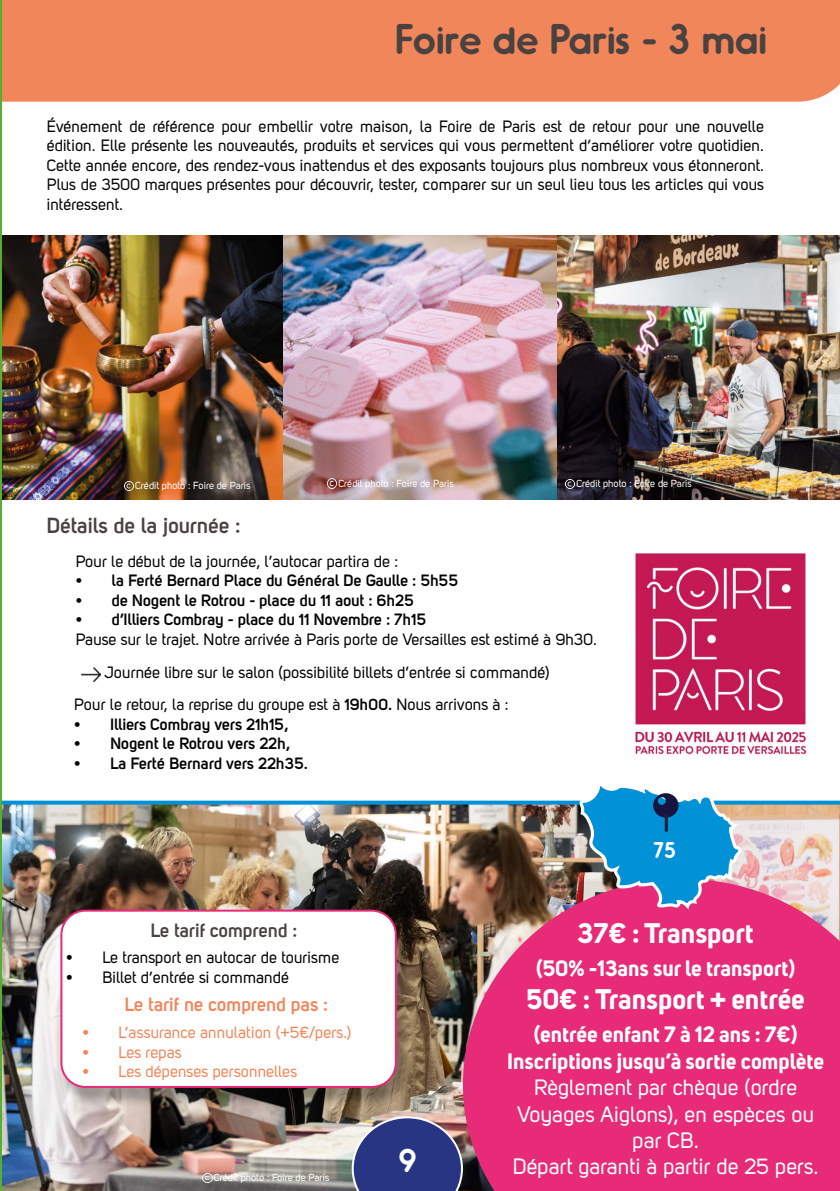
<style>
.page{position:relative;width:840px;height:1191px;background:#fff}
.page>*{position:absolute;margin:0;border:0;box-sizing:border-box;transform-origin:0 0}
.t1{font:600 40.6px "Oduda";color:#4a4241}
.t2{font:600 31.2px "Oduda";color:#fff}
.t3{font:700 28px "Uni Sans";color:#fff}
.t4{font:22px/26.4px "Uni Sans Regular";color:#fff;text-align:center}
.t5{font:700 22px/26.4px "Uni Sans";color:#fff;text-align:center}
.t6{font:700 21.6px "Uni Sans Semi";color:#4a4241}
.t7{font:600 21.6px "Oduda";color:#fff}
.t8{font:700 19px "Uni Sans Semi";color:#f1865a}
.t9{font:700 19px "Uni Sans Semi";color:#4a4241}
.t10{font:16.2px/19.4px "Uni Sans Regular";color:#000;text-align:justify}
.t11{font:700 16.2px "Uni Sans Semi";color:#000}
.t12{font:16.2px "Uni Sans Regular";color:#f1865a}
.t13{font:10.2px "Uni Sans Regular";color:#fff}
.s1{font-family:"Uni Sans Semi";font-weight:700}
</style>
<div class="page">
<img style="left:2px;top:804px;width:837px;height:387px">
<svg style="left:462px;top:878px;width:377px;height:313px;background:#dc3477"></svg>
<img style="left:2px;top:236px;width:837px;height:263px">
<div style="left:2px;top:0;width:837px;height:102px;background:#f1865a"></div>
<div style="left:59px;top:913px;width:352px;height:194px;background:#000;opacity:.3"></div>
<div style="left:61px;top:910px;width:334px;height:177px;background:#fff;border-radius:24px"></div>
<div style="left:60px;top:909px;width:336px;height:179px;border:2px solid #e72b78;border-radius:24px"></div>
<svg style="left:2px;top:800px;width:837px;height:4px;background:#28a2dc"></svg>
<svg style="left:124px;top:481px;width:9px;height:9px"></svg>
<svg style="left:327px;top:479px;width:9px;height:9px"></svg>
<svg style="left:565px;top:479px;width:9px;height:9px"></svg>
<svg style="left:203px;top:1173px;width:9px;height:9px"></svg>
<img style="left:635px;top:553px;width:172px;height:202px">
<img style="left:81px;top:667px;width:19px;height:16px">
<svg style="left:576px;top:786px;width:168px;height:127px;background:#608dbe"></svg>
<hr style="left:664px;top:813px;width:3px;height:18px;background:#211f3d">
<svg style="left:351px;top:1116px;width:111px;height:75px;background:#4a508c"></svg>
<hr style="left:0;top:0;width:2px;height:1191px;background:#56af31">
<h1 class="t1" style="left:395px;top:13px;width:373px">Foire de Paris - 3 mai</h1>
<p class="t10" style="left:47px;top:116px;width:718px">Événement de référence pour embellir votre maison, la Foire de Paris est de retour pour une nouvelle édition. Elle présente les nouveautés, produits et services qui vous permettent d’améliorer votre quotidien.<br>Cette année encore, des rendez-vous inattendus et des exposants toujours plus nombreux vous étonneront.<br>Plus de 3500 marques présentes pour découvrir, tester, comparer sur un seul lieu tous les articles qui vous intéressent.</p>
<p class="t13" style="left:135px;top:479px;width:117px">Crédit photo : Foire de Paris</p>
<p class="t13" style="left:338px;top:477px;width:117px">Crédit photo : Foire de Paris</p>
<p class="t13" style="left:576px;top:477px;width:117px">Crédit photo : Foire de Paris</p>
<h3 class="t6" style="left:47px;top:512px;width:195px">Détails de la journée :</h3>
<p class="t10" style="left:76px;top:551px;width:324px">Pour le début de la journée, l’autocar partira de :</p>
<p class="t11" style="left:76px;top:571px;width:384px">• la Ferté Bernard Place du Général De Gaulle : 5h55</p>
<p class="t11" style="left:76px;top:590px;width:340px">• de Nogent le Rotrou - place du 11 aout : 6h25</p>
<p class="t11" style="left:76px;top:610px;width:352px">• d’Illiers Combray - place du 11 Novembre : 7h15</p>
<p class="t10" style="left:76px;top:629px;width:522px">Pause sur le trajet. Notre arrivée à Paris porte de Versailles est estimé à 9h30.</p>
<p class="t10" style="left:105px;top:662px;width:446px">Journée libre sur le salon (possibilité billets d’entrée si commandé)</p>
<p class="t10" style="left:74px;top:695px;width:435px">Pour le retour, la reprise du groupe est à <span class="s1">19h00.</span> Nous arrivons à :</p>
<p class="t11" style="left:74px;top:714px;width:216px">• Illiers Combray vers 21h15,</p>
<p class="t11" style="left:74px;top:734px;width:217px">• Nogent le Rotrou vers 22h,</p>
<p class="t11" style="left:74px;top:753px;width:235px">• La Ferté Bernard vers 22h35.</p>
<h3 class="t7" style="left:652px;top:836px;width:24px">75</h3>
<p class="t9" style="left:151px;top:918px;width:148px">Le tarif comprend :</p>
<p class="t10" style="left:66px;top:947px;width:274px">• Le transport en autocar de tourisme</p>
<p class="t10" style="left:66px;top:967px;width:224px">• Billet d’entrée si commandé</p>
<p class="t8" style="left:125px;top:993px;width:204px">Le tarif ne comprend pas :</p>
<p class="t12" style="left:82px;top:1023px;width:270px">• L’assurance annulation (+5€/pers.)</p>
<p class="t12" style="left:82px;top:1042px;width:101px">• Les repas</p>
<p class="t12" style="left:82px;top:1061px;width:216px">• Les dépenses personnelles</p>
<p class="t13" style="left:214px;top:1171px;width:117px">Crédit photo : Foire de Paris</p>
<h2 class="t2" style="left:398px;top:1141px;width:20px">9</h2>
<h3 class="t3" style="left:577px;top:915px;width:178px">37€ : Transport</h3>
<h3 class="t5" style="left:536px;top:954px;width:260px">(50% -13ans sur le transport)</h3>
<h3 class="t3" style="left:526px;top:982px;width:279px">50€ : Transport + entrée</h3>
<h3 class="t5" style="left:507px;top:1021px;width:318px">(entrée enfant 7 à 12 ans : 7€)<br>Inscriptions jusqu’à sortie complète</h3>
<h3 class="t4" style="left:512px;top:1074px;width:307px">Règlement par chèque (ordre<br>Voyages Aiglons), en espèces ou par CB.<br>Départ garanti à partir de 25 pers.</h3>
</div>
